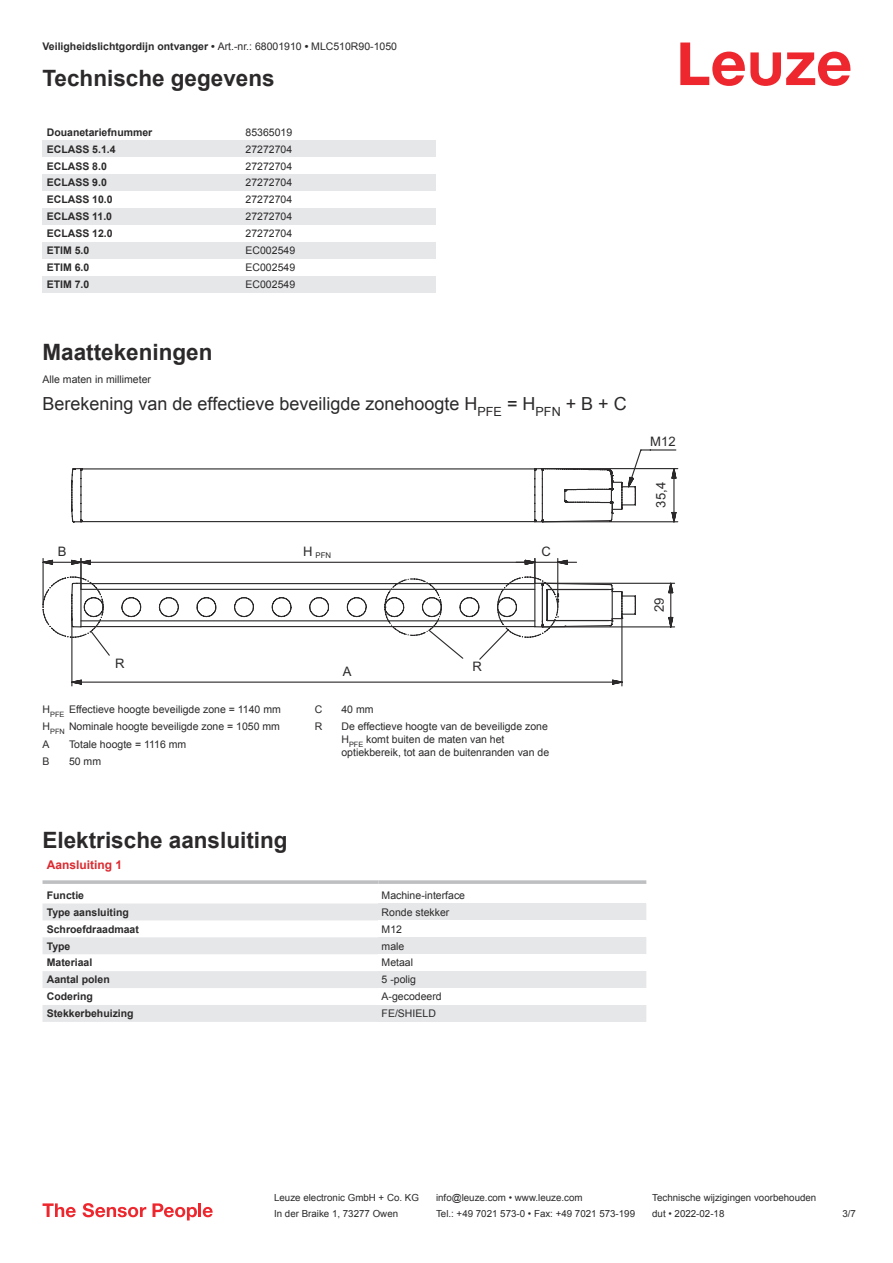
<style>
.page{position:relative;width:893px;height:1263px;background:#fff}
.page>*{position:absolute;margin:0;border:0;box-sizing:border-box;transform-origin:0 0}
.t1{font:700 22.5px "Arial";color:#2b292a}
.t2{font:18px "Arial";color:#2b292a}
.t3{font:13.05px "Arial";letter-spacing:.005em;color:#2b292a}
.t4{font:700 12px "Arial";color:#db2a30}
.t5{font:10.5px/17px "Arial";color:#2b292a;text-align:justify}
.t6{font:700 10.5px "Arial";color:#2b292a}
.t7{font:9.75px "Arial";color:#2b292a}
.t8{font:7.8px "Arial";color:#2b292a}
.s1{font-weight:400}
</style>
<div class="page">
<svg style="left:680px;top:43px;width:170px;height:43px"></svg>
<div style="left:43px;top:140px;width:199px;height:17px;background:#e6e7e9"></div>
<div style="left:242px;top:140px;width:194px;height:17px;background:#e6e7e9"></div>
<div style="left:43px;top:174px;width:199px;height:17px;background:#e6e7e9"></div>
<div style="left:242px;top:174px;width:194px;height:17px;background:#e6e7e9"></div>
<div style="left:43px;top:208px;width:199px;height:17px;background:#e6e7e9"></div>
<div style="left:242px;top:208px;width:194px;height:17px;background:#e6e7e9"></div>
<div style="left:43px;top:242px;width:199px;height:17px;background:#e6e7e9"></div>
<div style="left:242px;top:242px;width:194px;height:17px;background:#e6e7e9"></div>
<div style="left:43px;top:276px;width:199px;height:17px;background:#e6e7e9"></div>
<div style="left:242px;top:276px;width:194px;height:17px;background:#e6e7e9"></div>
<svg style="left:43px;top:903px;width:335px;height:119px;fill:#e6e7e9"></svg>
<svg style="left:43px;top:880px;width:335px;height:4px"></svg>
<svg style="left:378px;top:880px;width:268px;height:4px"></svg>
<div style="left:378px;top:903px;width:268px;height:17px;background:#e6e7e9"></div>
<div style="left:378px;top:937px;width:268px;height:17px;background:#e6e7e9"></div>
<div style="left:378px;top:971px;width:268px;height:17px;background:#e6e7e9"></div>
<div style="left:378px;top:1005px;width:268px;height:17px;background:#e6e7e9"></div>
<svg style="left:43px;top:1203px;width:33px;height:14px"></svg>
<svg style="left:83px;top:1203px;width:63px;height:14px"></svg>
<svg style="left:153px;top:1203px;width:44px;height:17px"></svg>
<hr style="left:198px;top:1203px;width:3px;height:14px;background:#ed272d">
<svg style="left:203px;top:1207px;width:10px;height:10px"></svg>
<svg style="left:71px;top:468px;width:463px;height:8px"></svg>
<svg style="left:71px;top:476px;width:463px;height:47px"></svg>
<svg style="left:534px;top:449px;width:144px;height:74px"></svg>
<svg style="left:43px;top:558px;width:632px;height:128px"></svg>
<p class="t6" style="left:43px;top:43px;width:356px">Veiligheidslichtgordijn ontvanger • <span class="s1">Art.-nr.: 68001910</span> • <span class="s1">MLC510R90-1050</span></p>
<h1 class="t1" style="left:43px;top:70px;width:234px">Technische gegevens</h1>
<p class="t6" style="left:47px;top:128px;width:107px">Douanetariefnummer</p>
<p class="t5" style="left:246px;top:125px;width:48px">85365019</p>
<p class="t6" style="left:47px;top:145px;width:70px">ECLASS 5.1.4</p>
<p class="t5" style="left:246px;top:141px;width:48px">27272704</p>
<p class="t6" style="left:47px;top:162px;width:62px">ECLASS 8.0</p>
<p class="t5" style="left:246px;top:158px;width:48px">27272704</p>
<p class="t6" style="left:47px;top:179px;width:62px">ECLASS 9.0</p>
<p class="t5" style="left:246px;top:175px;width:48px">27272704</p>
<p class="t6" style="left:47px;top:196px;width:67px">ECLASS 10.0</p>
<p class="t5" style="left:246px;top:192px;width:48px">27272704</p>
<p class="t6" style="left:47px;top:213px;width:67px">ECLASS 11.0</p>
<p class="t5" style="left:246px;top:209px;width:48px">27272704</p>
<p class="t6" style="left:47px;top:230px;width:67px">ECLASS 12.0</p>
<p class="t5" style="left:246px;top:226px;width:48px">27272704</p>
<p class="t6" style="left:47px;top:246px;width:44px">ETIM 5.0</p>
<p class="t5" style="left:246px;top:243px;width:51px">EC002549</p>
<p class="t6" style="left:47px;top:263px;width:44px">ETIM 6.0</p>
<p class="t5" style="left:246px;top:260px;width:51px">EC002549</p>
<p class="t6" style="left:47px;top:280px;width:44px">ETIM 7.0</p>
<p class="t5" style="left:246px;top:277px;width:51px">EC002549</p>
<h1 class="t1" style="left:43px;top:343px;width:172px">Maattekeningen</h1>
<p class="t5" style="left:43px;top:371px;width:110px">Alle maten in millimeter</p>
<h2 class="t2" style="left:43px;top:397px;width:586px">Berekening van de effectieve beveiligde zonehoogte H<sub>PFE</sub> = H<sub>PFN</sub> + B + C</h2>
<p class="t3" style="left:58px;top:547px;width:10px">B</p>
<p class="t8" style="left:303px;top:553px;width:29px"><sup>H</sup> PFN</p>
<p class="t3" style="left:115px;top:658px;width:11px">R</p>
<p class="t3" style="left:472px;top:661px;width:11px">R</p>
<p class="t3" style="left:343px;top:667px;width:10px">A</p>
<p class="t3" style="left:542px;top:547px;width:11px">C</p>
<p class="t5" style="left:43px;top:702px;width:240px">H<sub>PFE</sub> Effectieve hoogte beveiligde zone = 1140 mm H<sub>PFN</sub> Nominale hoogte beveiligde zone = 1050 mm A</p>
<p class="t5" style="left:69px;top:736px;width:119px">Totale hoogte = 1116 mm</p>
<p class="t5" style="left:43px;top:753px;width:9px">B</p>
<p class="t5" style="left:69px;top:753px;width:34px">50 mm</p>
<p class="t5" style="left:315px;top:702px;width:9px">C</p>
<p class="t5" style="left:341px;top:702px;width:34px">40 mm</p>
<p class="t5" style="left:315px;top:719px;width:9px">R</p>
<p class="t5" style="left:341px;top:721px;width:209px;line-height:12.6px;text-align:left">De effectieve hoogte van de beveiligde zone<br>H<sub>PFE</sub> komt buiten de maten van het optiekbereik, tot aan de buitenranden van de</p>
<p class="t3" style="left:650px;top:436px;width:27px">M12</p>
<p class="t3" style="left:656px;top:508px;width:27px;rotate:-90deg">35,4</p>
<p class="t3" style="left:654px;top:612px;width:16px;rotate:-90deg">29</p>
<h1 class="t1" style="left:43px;top:831px;width:247px">Elektrische aansluiting</h1>
<p class="t4" style="left:47px;top:861px;width:77px">Aansluiting 1</p>
<p class="t6" style="left:47px;top:891px;width:39px">Functie</p>
<p class="t5" style="left:382px;top:888px;width:85px">Machine-interface</p>
<p class="t6" style="left:47px;top:908px;width:84px">Type aansluiting</p>
<p class="t5" style="left:382px;top:904px;width:69px">Ronde stekker</p>
<p class="t6" style="left:47px;top:925px;width:94px">Schroefdraadmaat</p>
<p class="t5" style="left:382px;top:921px;width:22px">M12</p>
<p class="t6" style="left:47px;top:942px;width:25px">Type</p>
<p class="t5" style="left:382px;top:938px;width:24px">male</p>
<p class="t6" style="left:47px;top:959px;width:47px">Materiaal</p>
<p class="t5" style="left:382px;top:955px;width:33px">Metaal</p>
<p class="t6" style="left:47px;top:976px;width:65px">Aantal polen</p>
<p class="t5" style="left:382px;top:972px;width:36px">5 -polig</p>
<p class="t6" style="left:47px;top:992px;width:48px">Codering</p>
<p class="t5" style="left:382px;top:989px;width:62px">A-gecodeerd</p>
<p class="t6" style="left:47px;top:1009px;width:88px">Stekkerbehuizing</p>
<p class="t5" style="left:382px;top:1006px;width:56px">FE/SHIELD</p>
<p class="t7" style="left:274px;top:1194px;width:146px">Leuze electronic GmbH + Co. KG</p>
<p class="t7" style="left:436px;top:1194px;width:148px">info@leuze.com • www.leuze.com</p>
<p class="t7" style="left:652px;top:1194px;width:166px">Technische wijzigingen voorbehouden</p>
<p class="t7" style="left:274px;top:1210px;width:126px">In der Braike 1, 73277 Owen</p>
<p class="t7" style="left:436px;top:1210px;width:201px">Tel.: +49 7021 573-0 • Fax: +49 7021 573-199</p>
<p class="t7" style="left:652px;top:1210px;width:74px">dut • 2022-02-18</p>
<p class="t7" style="left:842px;top:1210px;width:15px">3 /7</p>
</div>
